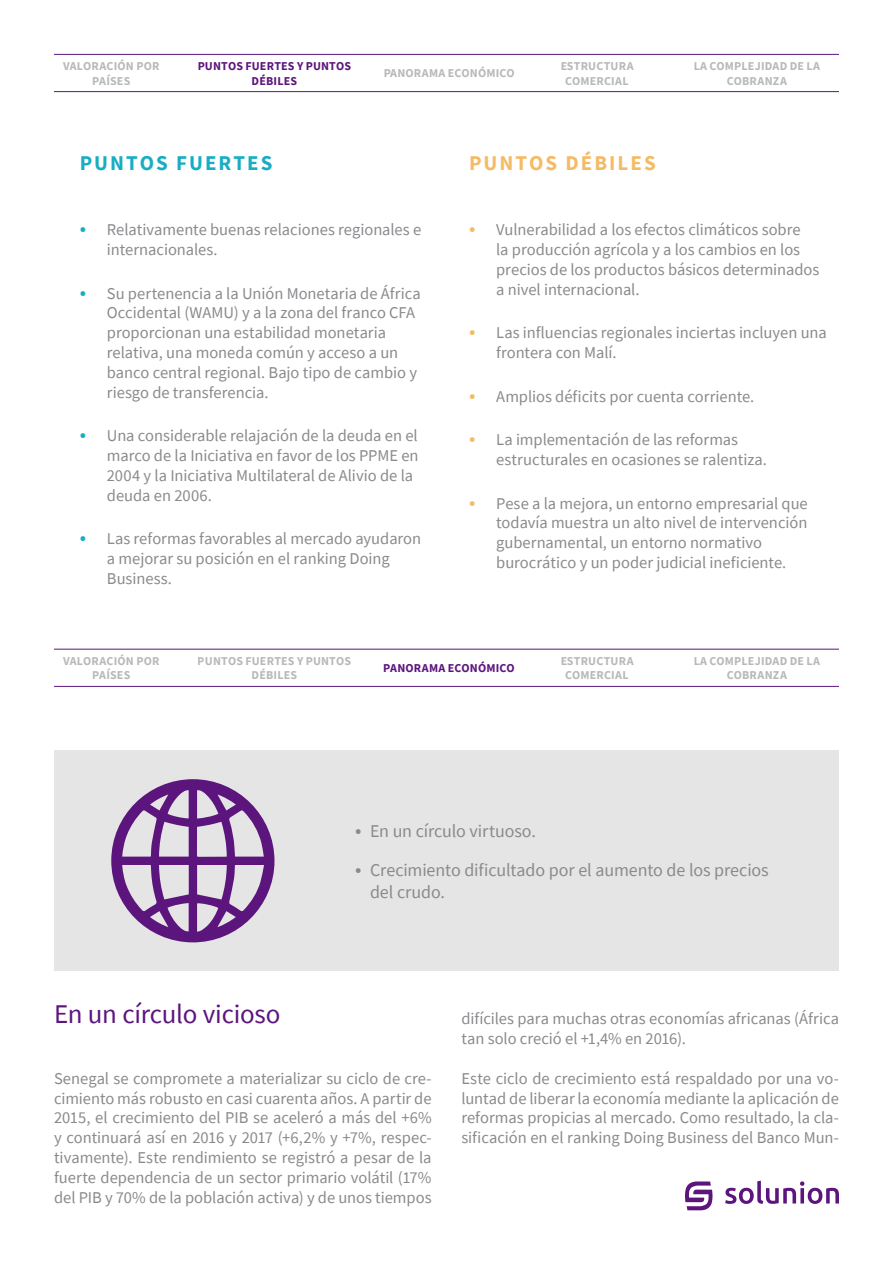
<style>
.page{position:relative;width:893px;height:1263px;background:#fff}
.page>*{position:absolute;margin:0;border:0;box-sizing:border-box;transform-origin:0 0}
.t1{font:27px "Source Sans Pro";letter-spacing:-.01em;color:#5c157d}
.t2{font:700 21px "Source Sans Pro";letter-spacing:.095em;color:#17aec4}
.t3{font:700 21px "Source Sans Pro";letter-spacing:.095em;color:#f5bb64}
.t4{font:18px/21.6px "Source Sans Pro";letter-spacing:-.005em;color:#898a8d}
.t5{font:16.5px/19.8px "Source Sans Pro";letter-spacing:-.005em;color:#898a8d}
.t6{font:700 12px/14.4px "Source Sans Pro";letter-spacing:.015em;color:#898a8d;text-align:center}
.t7{font:700 12px/14.4px "Source Sans Pro";letter-spacing:.015em;color:#5c157d;text-align:center}
.s1{font-size:21px;color:#17aec4}
.s2{font-size:21px;color:#f5bb64}
.s3{font-size:21px}
</style>
<div class="page">
<svg style="left:725px;top:1181px;width:114px;height:23px"></svg>
<svg style="left:685px;top:1181px;width:28px;height:29px"></svg>
<div style="left:54px;top:750px;width:785px;height:221px;background:#e6e5e6"></div>
<svg style="left:111px;top:779px;width:164px;height:164px"></svg>
<hr style="left:54px;top:649px;width:785px;height:1px;background:#5c157d">
<hr style="left:54px;top:686px;width:785px;height:1px;background:#5c157d">
<hr style="left:54px;top:54px;width:785px;height:1px;background:#5c157d">
<hr style="left:54px;top:91px;width:785px;height:1px;background:#5c157d">
<p class="t6" style="left:63px;top:59px;width:98px">VALORACIÓN POR<br>PAÍSES</p>
<p class="t6" style="left:383px;top:66px;width:133px">PANORAMA ECONÓMICO</p>
<p class="t7" style="left:198px;top:59px;width:155px">PUNTOS FUERTES Y PUNTOS<br>DÉBILES</p>
<p class="t6" style="left:560px;top:59px;width:75px">ESTRUCTURA<br>COMERCIAL</p>
<p class="t6" style="left:693px;top:59px;width:128px">LA COMPLEJIDAD DE LA<br>COBRANZA</p>
<p class="t2" style="left:80px;top:151px;width:194px">PUNTOS FUERTES</p>
<p class="t3" style="left:469px;top:151px;width:188px">PUNTOS DÉBILES</p>
<p class="t5" style="left:107px;top:220px;width:316px;text-indent:-27px"><span class="s1">•</span> Relativamente buenas relaciones regionales e internacionales.</p>
<p class="t5" style="left:107px;top:283px;width:315px;text-indent:-27px"><span class="s1">•</span> Su pertenencia a la Unión Monetaria de África Occidental (WAMU) y a la zona del franco CFA proporcionan una estabilidad monetaria relativa, una moneda común y acceso a un banco central regional. Bajo tipo de cambio y riesgo de transferencia.</p>
<p class="t5" style="left:107px;top:426px;width:313px;text-indent:-27px"><span class="s1">•</span> Una considerable relajación de la deuda en el marco de la Iniciativa en favor de los PPME en 2004 y la Iniciativa Multilateral de Alivio de la deuda en 2006.</p>
<p class="t5" style="left:107px;top:529px;width:316px;text-indent:-27px"><span class="s1">•</span> Las reformas favorables al mercado ayudaron a mejorar su posición en el ranking Doing<br>Business.</p>
<p class="t5" style="left:496px;top:220px;width:325px;text-indent:-27px"><span class="s2">•</span> Vulnerabilidad a los efectos climáticos sobre<br>la producción agrícola y a los cambios en los precios de los productos básicos determinados a nivel internacional.</p>
<p class="t5" style="left:496px;top:323px;width:332px;text-indent:-27px"><span class="s2">•</span> Las influencias regionales inciertas incluyen una frontera con Malí.</p>
<p class="t5" style="left:469px;top:386px;width:287px"><span class="s2">•</span> Amplios déficits por cuenta corriente.</p>
<p class="t5" style="left:496px;top:430px;width:272px;text-indent:-27px"><span class="s2">•</span> La implementación de las reformas estructurales en ocasiones se ralentiza.</p>
<p class="t5" style="left:496px;top:493px;width:313px;text-indent:-27px"><span class="s2">•</span> Pese a la mejora, un entorno empresarial que todavía muestra un alto nivel de intervención gubernamental, un entorno normativo burocrático y un poder judicial ineficiente.</p>
<p class="t6" style="left:63px;top:654px;width:98px">VALORACIÓN POR<br>PAÍSES</p>
<p class="t7" style="left:383px;top:661px;width:133px">PANORAMA ECONÓMICO</p>
<p class="t6" style="left:198px;top:654px;width:155px">PUNTOS FUERTES Y PUNTOS<br>DÉBILES</p>
<p class="t6" style="left:560px;top:654px;width:75px">ESTRUCTURA<br>COMERCIAL</p>
<p class="t6" style="left:693px;top:654px;width:128px">LA COMPLEJIDAD DE LA<br>COBRANZA</p>
<p class="t4" style="left:355px;top:821px;width:182px"><span class="s3">•</span> En un círculo virtuoso.</p>
<p class="t4" style="left:370px;top:859px;width:400px;text-indent:-15px"><span class="s3">•</span> Crecimiento dificultado por el aumento de los precios del crudo.</p>
<h1 class="t1" style="left:54px;top:999px;width:228px">En un círculo vicioso</h1>
<p class="t5" style="left:54px;top:1068px;width:379px;text-align:justify">Senegal se compromete a materializar su ciclo de cre&shy;cimiento más robusto en casi cuarenta años. A partir de 2015, el crecimiento del PIB se aceleró a más del +6% y continuará así en 2016 y 2017 (+6,2% y +7%, respec&shy;tivamente). Este rendimiento se registró a pesar de la fuerte dependencia de un sector primario volátil (17% del PIB y 70% de la población activa) y de unos tiempos</p>
<p class="t5" style="left:461px;top:1009px;width:379px">difíciles para muchas otras economías africanas (África tan solo creció el +1,4% en 2016).</p>
<p class="t5" style="left:461px;top:1068px;width:379px;text-align:justify">Este ciclo de crecimiento está respaldado por una vo&shy;luntad de liberar la economía mediante la aplicación de reformas propicias al mercado. Como resultado, la cla&shy;sificación en el ranking Doing Business del Banco Mun-</p>
</div>
